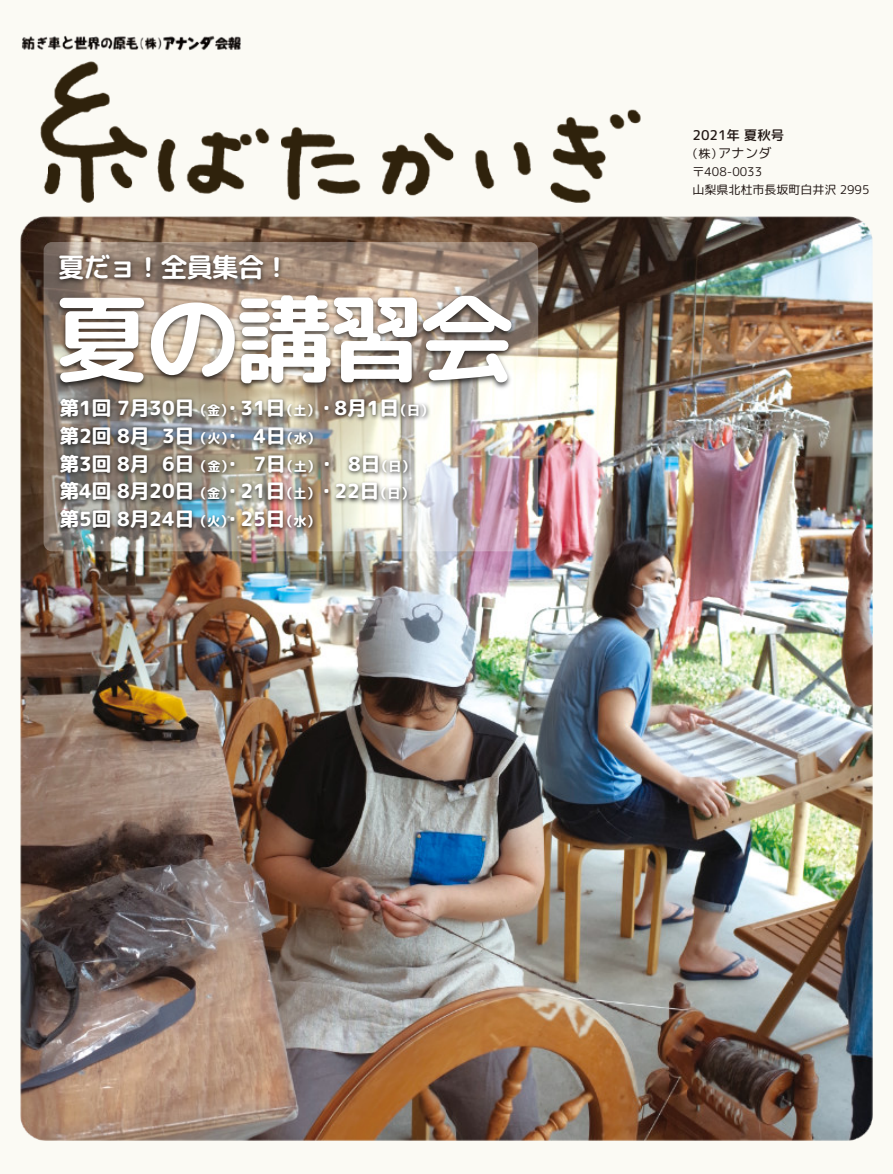
<style>
.page{position:relative;width:893px;height:1174px;background:#fbfaf4}
.page>*{position:absolute;margin:0;border:0;box-sizing:border-box;transform-origin:0 0}
.t1{font:700 96px "Rounded Mplus 1 c";letter-spacing:-.05em;color:#fff}
.t2{font:700 27px "Rounded Mplus 1 c";letter-spacing:-.05em;color:#fff}
.t3{font:800 19.5px/27.6px "Rounded Mplus 1 c";color:#fff}
.t4{font:500 13.5px/18px "Rounded Mplus 1 c";color:#231916}
.t5{font:12px/18px "Rounded Mplus 1 c";color:#231916}
.s1{font-size:13.05px}
.s2{font-weight:400;font-size:12px}
.s3{font-weight:400}
</style>
<div class="page">
<img style="left:21px;top:216px;width:851px;height:924px">
<div style="left:44px;top:242px;width:494px;height:309px;background:#fff;border-radius:9px;opacity:.31"></div>
<img style="left:56px;top:396px;width:374px;height:137px">
<img style="left:55px;top:252px;width:228px;height:34px">
<img style="left:55px;top:293px;width:461px;height:97px">
<img style="left:21px;top:35px;width:220px;height:16px">
<img style="left:40px;top:61px;width:601px;height:142px">
<h2 class="t2" style="left:58px;top:253px;width:234px">夏だョ！全員集合！</h2>
<h1 class="t1" style="left:54px;top:291px;width:462px">夏の講習会</h1>
<p class="t3" style="left:60px;top:394px;width:375px">第1回 7月30日<span class="s1">（金）</span>・31日<span class="s1">（土）</span>・8月1日<span class="s1">（日）</span>第2回 8月 3日<span class="s1">（火）</span>・ 4日<span class="s1">（水）<br></span>第3回 8月 6日<span class="s1">（金）</span>・ 7日<span class="s1">（土）</span>・ 8日<span class="s1">（日）</span>第4回 8月20日<span class="s1">（金）</span>・21日<span class="s1">（土）</span>・22日<span class="s1">（日）</span>第5回 8月24日<span class="s1">（火）</span>・25日<span class="s1">（水）</span></p>
<p class="t4" style="left:686px;top:126px;width:99px;text-indent:6px">2021年夏秋号<span class="s2">（株）</span><span class="s3">アナンダ</span></p>
<p class="t5" style="left:692px;top:163px;width:179px">〒408-0033<br>山梨県北杜市長坂町白井沢 2995</p>
</div>
